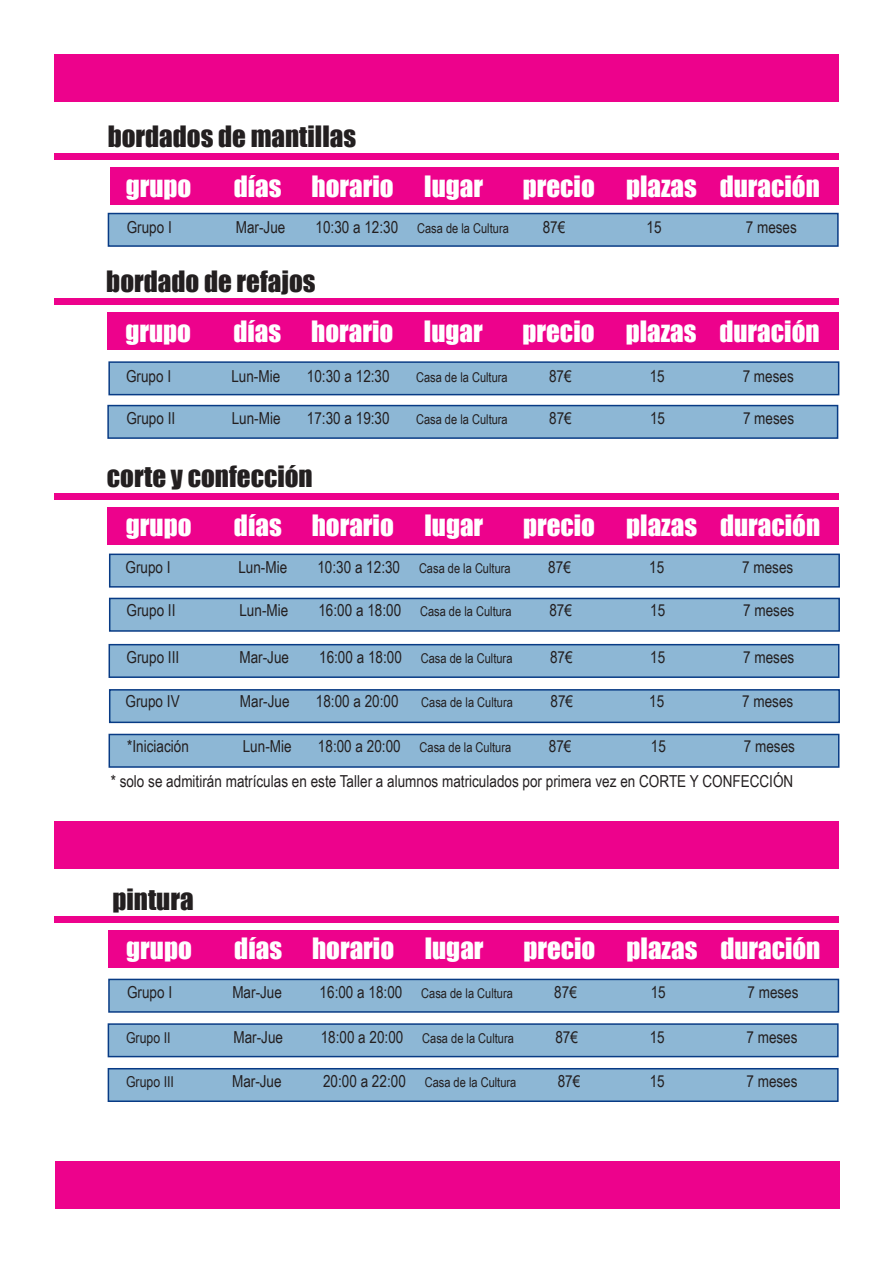
<style>
.page{position:relative;width:893px;height:1263px;background:#fff}
.page>*{position:absolute;margin:0;border:0;box-sizing:border-box;transform-origin:0 0}
.t1{font:27px "Impact";color:#fff}
.t2{font:27px "Impact";color:#231f20}
.t3{font:16.5px "Arial Narrow";color:#231f20}
.t4{font:15px "Arial Narrow";color:#231f20}
.t5{font:13.5px "Arial Narrow";color:#231f20}
.s1{font-size:16.5px}
</style>
<div class="page">
<div style="left:54px;top:54px;width:785px;height:47px;background:#ed028c"></div>
<div style="left:54px;top:153px;width:785px;height:7px;background:#ed028c"></div>
<div style="left:111px;top:168px;width:728px;height:37px;background:#ed028c"></div>
<div style="left:108px;top:213px;width:731px;height:34px;background:#8db7d5;border:2px solid #083b85"></div>
<div style="left:54px;top:493px;width:785px;height:7px;background:#ed028c"></div>
<div style="left:108px;top:507px;width:731px;height:37px;background:#ed028c"></div>
<div style="left:109px;top:554px;width:731px;height:34px;background:#8db7d5;border:2px solid #083b85"></div>
<div style="left:54px;top:821px;width:785px;height:48px;background:#ed028c"></div>
<div style="left:54px;top:916px;width:785px;height:6px;background:#ed028c"></div>
<div style="left:108px;top:930px;width:731px;height:37px;background:#ed028c"></div>
<div style="left:108px;top:979px;width:731px;height:34px;background:#8db7d5;border:2px solid #083b85"></div>
<div style="left:108px;top:1023px;width:731px;height:34px;background:#8db7d5;border:2px solid #083b85"></div>
<div style="left:108px;top:1068px;width:731px;height:34px;background:#8db7d5;border:2px solid #083b85"></div>
<div style="left:109px;top:598px;width:731px;height:34px;background:#8db7d5;border:2px solid #083b85"></div>
<div style="left:109px;top:644px;width:730px;height:34px;background:#8db7d5;border:2px solid #083b85"></div>
<div style="left:109px;top:689px;width:731px;height:34px;background:#8db7d5;border:2px solid #083b85"></div>
<div style="left:109px;top:734px;width:730px;height:34px;background:#8db7d5;border:2px solid #083b85"></div>
<div style="left:54px;top:298px;width:784px;height:7px;background:#ed028c"></div>
<div style="left:107px;top:313px;width:731px;height:37px;background:#ed028c"></div>
<div style="left:108px;top:361px;width:731px;height:34px;background:#8db7d5;border:2px solid #083b85"></div>
<div style="left:107px;top:405px;width:731px;height:34px;background:#8db7d5;border:2px solid #083b85"></div>
<div style="left:55px;top:1161px;width:785px;height:48px;background:#ed028c"></div>
<p class="t2" style="left:108px;top:116px;width:250px">bordados de mantillas</p>
<p class="t1" style="left:126px;top:165px;width:67px">grupo</p>
<p class="t1" style="left:234px;top:165px;width:251px">días horario lugar</p>
<p class="t1" style="left:523px;top:165px;width:299px">precio plazas duración</p>
<p class="t3" style="left:127px;top:215px;width:47px">Grupo I</p>
<p class="t3" style="left:236px;top:215px;width:51px">Mar-Jue</p>
<p class="t5" style="left:316px;top:218px;width:195px"><span class="s1">10:30 a 12:30</span> Casa de la Cultura</p>
<p class="t3" style="left:543px;top:215px;width:24px">87€</p>
<p class="t3" style="left:647px;top:215px;width:17px">15</p>
<p class="t3" style="left:746px;top:215px;width:53px">7 meses</p>
<p class="t2" style="left:106px;top:261px;width:211px">bordado de refajos</p>
<p class="t1" style="left:125px;top:310px;width:67px">grupo</p>
<p class="t1" style="left:233px;top:310px;width:251px">días horario lugar</p>
<p class="t1" style="left:522px;top:310px;width:299px">precio plazas duración</p>
<p class="t3" style="left:126px;top:364px;width:47px">Grupo I</p>
<p class="t3" style="left:231px;top:364px;width:50px">Lun-Mie</p>
<p class="t3" style="left:307px;top:364px;width:84px">10:30 a 12:30</p>
<p class="t5" style="left:416px;top:367px;width:93px">Casa de la Cultura</p>
<p class="t3" style="left:549px;top:364px;width:24px">87€</p>
<p class="t3" style="left:650px;top:364px;width:17px">15</p>
<p class="t3" style="left:743px;top:364px;width:53px">7 meses</p>
<p class="t3" style="left:126px;top:406px;width:50px">Grupo II</p>
<p class="t3" style="left:232px;top:406px;width:50px">Lun-Mie</p>
<p class="t3" style="left:307px;top:406px;width:84px">17:30 a 19:30</p>
<p class="t5" style="left:416px;top:409px;width:93px">Casa de la Cultura</p>
<p class="t3" style="left:549px;top:406px;width:24px">87€</p>
<p class="t3" style="left:650px;top:406px;width:17px">15</p>
<p class="t3" style="left:743px;top:406px;width:53px">7 meses</p>
<p class="t2" style="left:107px;top:455px;width:207px">corte y confección</p>
<p class="t1" style="left:126px;top:504px;width:67px">grupo</p>
<p class="t1" style="left:234px;top:504px;width:251px">días horario lugar</p>
<p class="t1" style="left:523px;top:504px;width:299px">precio plazas duración</p>
<p class="t3" style="left:126px;top:555px;width:47px">Grupo I</p>
<p class="t3" style="left:238px;top:555px;width:50px">Lun-Mie</p>
<p class="t5" style="left:317px;top:558px;width:195px"><span class="s1">10:30 a 12:30</span> Casa de la Cultura</p>
<p class="t3" style="left:548px;top:555px;width:24px">87€</p>
<p class="t3" style="left:649px;top:555px;width:17px">15</p>
<p class="t3" style="left:742px;top:555px;width:53px">7 meses</p>
<p class="t3" style="left:127px;top:598px;width:50px">Grupo II</p>
<p class="t3" style="left:239px;top:598px;width:50px">Lun-Mie</p>
<p class="t5" style="left:318px;top:601px;width:195px"><span class="s1">16:00 a 18:00</span> Casa de la Cultura</p>
<p class="t3" style="left:549px;top:598px;width:24px">87€</p>
<p class="t3" style="left:650px;top:598px;width:17px">15</p>
<p class="t3" style="left:743px;top:598px;width:53px">7 meses</p>
<p class="t3" style="left:127px;top:645px;width:54px">Grupo III</p>
<p class="t3" style="left:239px;top:645px;width:51px">Mar-Jue</p>
<p class="t5" style="left:319px;top:648px;width:195px"><span class="s1">16:00 a 18:00</span> Casa de la Cultura</p>
<p class="t3" style="left:550px;top:645px;width:24px">87€</p>
<p class="t3" style="left:650px;top:645px;width:17px">15</p>
<p class="t3" style="left:743px;top:645px;width:53px">7 meses</p>
<p class="t3" style="left:126px;top:689px;width:56px">Grupo IV</p>
<p class="t3" style="left:240px;top:689px;width:51px">Mar-Jue</p>
<p class="t3" style="left:316px;top:689px;width:84px">18:00 a 20:00</p>
<p class="t5" style="left:421px;top:693px;width:93px">Casa de la Cultura</p>
<p class="t3" style="left:551px;top:689px;width:24px">87€</p>
<p class="t3" style="left:649px;top:689px;width:17px">15</p>
<p class="t3" style="left:742px;top:689px;width:53px">7 meses</p>
<p class="t3" style="left:127px;top:734px;width:63px">*Iniciación</p>
<p class="t3" style="left:243px;top:734px;width:50px">Lun-Mie</p>
<p class="t5" style="left:318px;top:737px;width:195px"><span class="s1">18:00 a 20:00</span> Casa de la Cultura</p>
<p class="t3" style="left:549px;top:734px;width:24px">87€</p>
<p class="t3" style="left:651px;top:734px;width:17px">15</p>
<p class="t3" style="left:744px;top:734px;width:53px">7 meses</p>
<p class="t3" style="left:111px;top:769px;width:684px">* solo se admitirán matrículas en este Taller a alumnos matriculados por primera vez en CORTE Y CONFECCIÓN</p>
<p class="t2" style="left:112px;top:878px;width:83px">pintura</p>
<p class="t1" style="left:126px;top:927px;width:67px">grupo</p>
<p class="t1" style="left:234px;top:927px;width:251px">días horario lugar</p>
<p class="t1" style="left:523px;top:927px;width:299px">precio plazas duración</p>
<p class="t3" style="left:127px;top:980px;width:47px">Grupo I</p>
<p class="t3" style="left:232px;top:980px;width:51px">Mar-Jue</p>
<p class="t5" style="left:320px;top:983px;width:195px"><span class="s1">16:00 a 18:00</span> Casa de la Cultura</p>
<p class="t3" style="left:554px;top:980px;width:24px">87€</p>
<p class="t3" style="left:651px;top:980px;width:17px">15</p>
<p class="t3" style="left:747px;top:980px;width:53px">7 meses</p>
<p class="t4" style="left:126px;top:1027px;width:46px">Grupo II</p>
<p class="t3" style="left:233px;top:1025px;width:51px">Mar-Jue</p>
<p class="t5" style="left:321px;top:1029px;width:195px"><span class="s1">18:00 a 20:00</span> Casa de la Cultura</p>
<p class="t3" style="left:555px;top:1025px;width:24px">87€</p>
<p class="t3" style="left:650px;top:1025px;width:17px">15</p>
<p class="t3" style="left:746px;top:1025px;width:53px">7 meses</p>
<p class="t4" style="left:126px;top:1071px;width:49px">Grupo III</p>
<p class="t3" style="left:232px;top:1069px;width:51px">Mar-Jue</p>
<p class="t5" style="left:323px;top:1072px;width:195px"><span class="s1">20:00 a 22:00</span> Casa de la Cultura</p>
<p class="t3" style="left:558px;top:1069px;width:24px">87€</p>
<p class="t3" style="left:650px;top:1069px;width:17px">15</p>
<p class="t3" style="left:746px;top:1069px;width:53px">7 meses</p>
</div>
